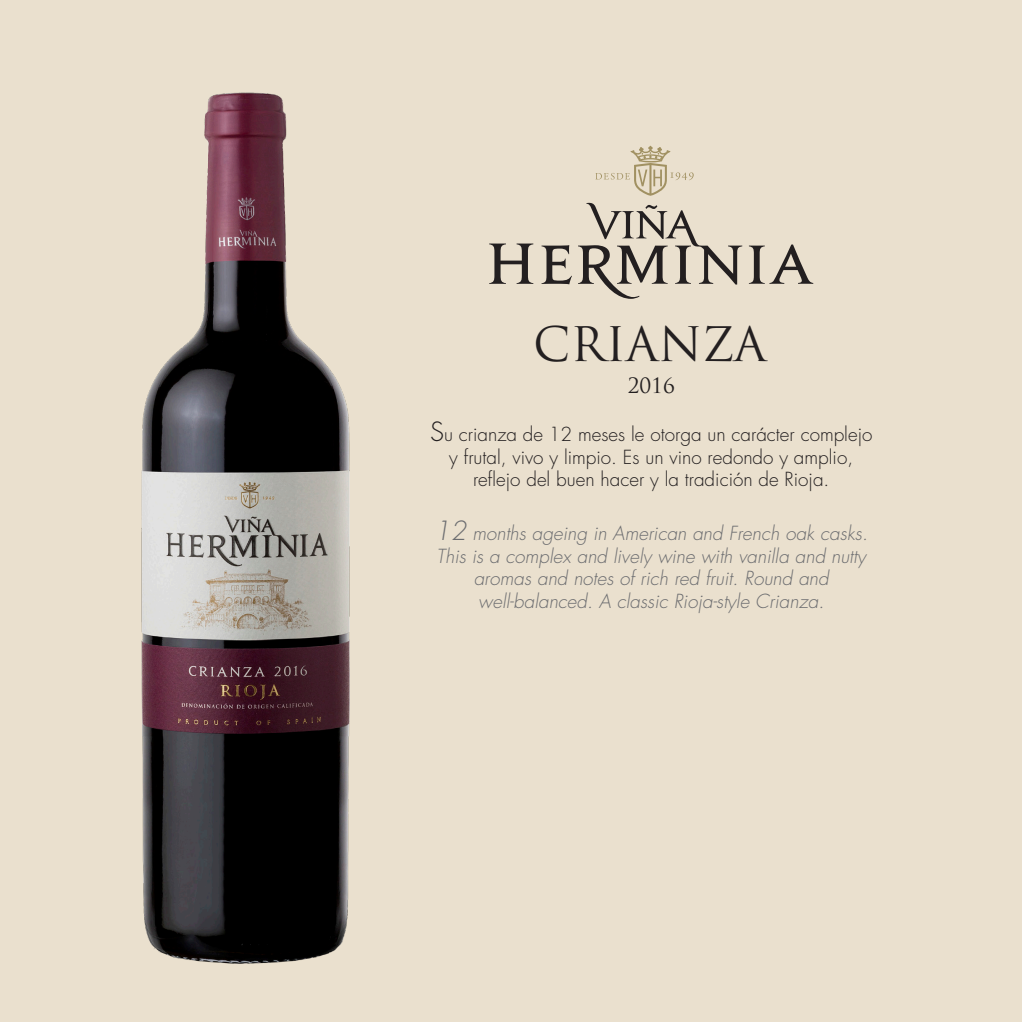
<style>
.page{position:relative;width:1022px;height:1022px;background:#eae0ce}
.page>*{position:absolute;margin:0;border:0;box-sizing:border-box;transform-origin:0 0}
.t1{font:46.38px "Trajan Pro";color:#231f20}
.t2{font:20.65px "Trajan Pro";color:#231f20}
.t3{font:italic 300 18.9px/22.8px "Futura";color:#6c6d70;text-align:center}
.t4{font:300 18.9px/22.8px "Futura";color:#231f20;text-align:center}
.s1{font-size:25.72px}
</style>
<div class="page">
<svg style="left:489px;top:203px;width:324px;height:96px;background:#c9c0b1"></svg>
<svg style="left:595px;top:146px;width:99px;height:50px;background:#dfd4bd"></svg>
<img style="left:115px;top:86px;width:246px;height:899px">
<p class="t1" style="left:533px;top:315px;width:235px">CRIANZA</p>
<p class="t2" style="left:628px;top:372px;width:49px">2016</p>
<p class="t4" style="left:430px;top:423px;width:444px"><span class="s1">S</span>u crianza de 12 meses le otorga un carácter complejo y frutal, vivo y limpio. Es un vino redondo y amplio, reflejo del buen hacer y la tradición de Rioja.</p>
<p class="t3" style="left:435px;top:522px;width:435px"><span class="s1">12</span> months ageing in American and French oak casks.<br>This is a complex and lively wine with vanilla and nutty aromas and notes of rich red fruit. Round and</p>
<p class="t3" style="left:478px;top:590px;width:347px">well-balanced. A classic Rioja-style Crianza.</p>
</div>
